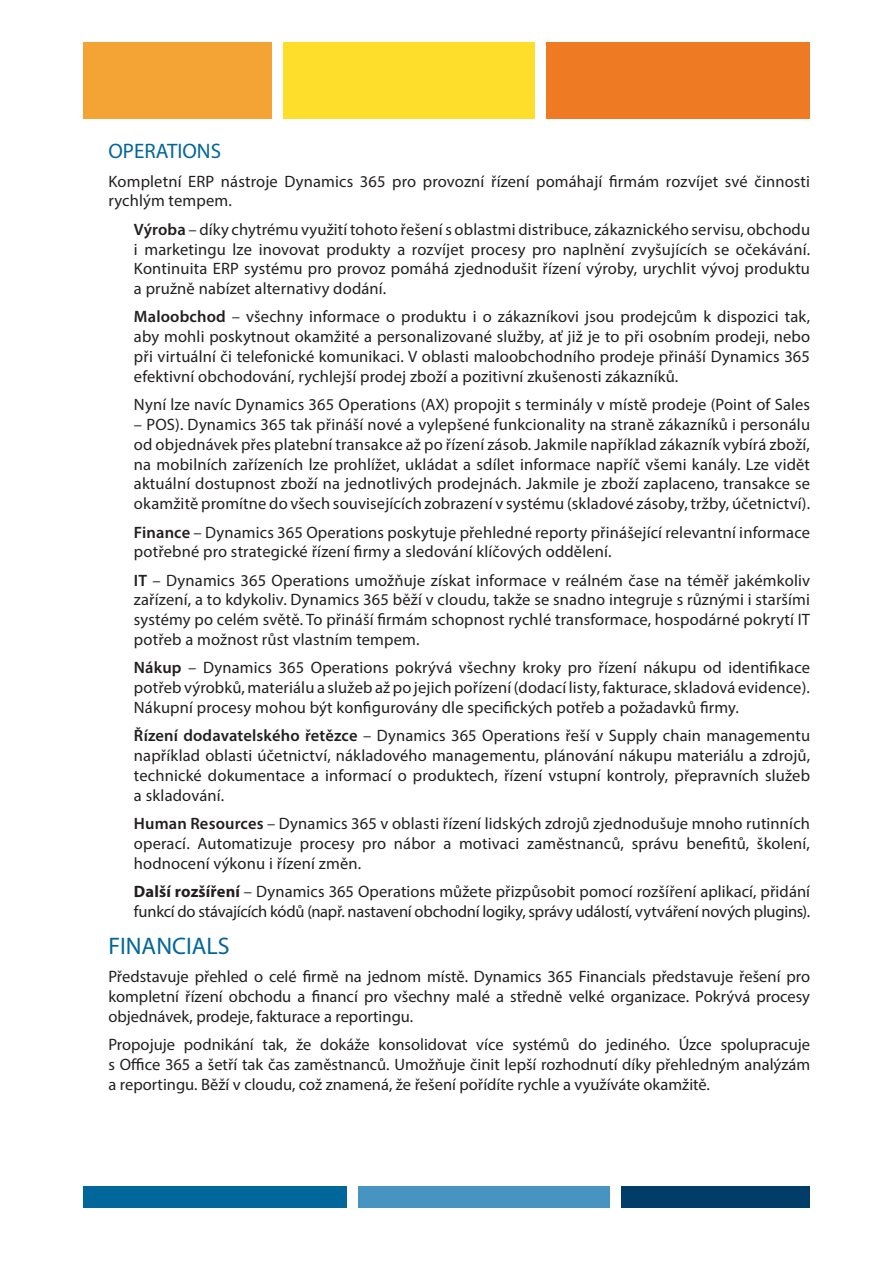
<style>
.page{position:relative;width:893px;height:1263px;background:#fff}
.page>*{position:absolute;margin:0;border:0;box-sizing:border-box;transform-origin:0 0}
.t1{font:24px "Myriad Pro";color:#01669a}
.t2{font:21px "Myriad Pro";color:#01669a}
.t3{font:16.5px/19.8px "Myriad Pro";letter-spacing:.01em;color:#231f20;text-align:justify}
.s1{font-weight:600}
.s2{font-weight:700}
</style>
<div class="page">
<div style="left:546px;top:43px;width:264px;height:76px;background:#ee7a23"></div>
<div style="left:283px;top:43px;width:252px;height:76px;background:#ffdd2b"></div>
<div style="left:83px;top:43px;width:188px;height:76px;background:#f3a434"></div>
<div style="left:83px;top:1186px;width:264px;height:21px;background:#01669a"></div>
<div style="left:622px;top:1186px;width:188px;height:22px;background:#023c68"></div>
<div style="left:358px;top:1186px;width:252px;height:21px;background:#4794c0"></div>
<p class="t2" style="left:108px;top:138px;width:114px">OPERATIONS</p>
<p class="t3" style="left:108px;top:171px;width:703px">Kompletní ERP nástroje Dynamics 365 pro provozní řízení pomáhají firmám rozvíjet své činnosti rychlým tempem.</p>
<p class="t3" style="left:134px;top:219px;width:678px"><span class="s1">Výroba</span> – díky chytrému využití tohoto řešení s oblastmi distribuce, zákaznického servisu, obchodu i marketingu lze inovovat produkty a rozvíjet procesy pro naplnění zvyšujících se očekávání.<br>Kontinuita ERP systému pro provoz pomáhá zjednodušit řízení výroby, urychlit vývoj produktu a pružně nabízet alternativy dodání.</p>
<p class="t3" style="left:134px;top:307px;width:678px"><span class="s1">Maloobchod</span> – všechny informace o produktu i o zákazníkovi jsou prodejcům k dispozici tak, aby mohli poskytnout okamžité a personalizované služby, ať již je to při osobním prodeji, nebo při virtuální či telefonické komunikaci. V oblasti maloobchodního prodeje přináší Dynamics 365 efektivní obchodování, rychlejší prodej zboží a pozitivní zkušenosti zákazníků.</p>
<p class="t3" style="left:134px;top:394px;width:678px">Nyní lze navíc Dynamics 365 Operations (AX) propojit s terminály v místě prodeje (Point of Sales</p>
<p class="t3" style="left:134px;top:414px;width:678px">– POS). Dynamics 365 tak přináší nové a vylepšené funkcionality na straně zákazníků i personálu od objednávek přes platební transakce až po řízení zásob. Jakmile například zákazník vybírá zboží, na mobilních zařízeních lze prohlížet, ukládat a sdílet informace napříč všemi kanály. Lze vidět aktuální dostupnost zboží na jednotlivých prodejnách. Jakmile je zboží zaplaceno, transakce se okamžitě promítne do všech souvisejících zobrazení v systému (skladové zásoby, tržby, účetnictví).</p>
<p class="t3" style="left:134px;top:522px;width:678px"><span class="s1">Finance</span> – Dynamics 365 Operations poskytuje přehledné reporty přinášející relevantní informace potřebné pro strategické řízení firmy a sledování klíčových oddělení.</p>
<p class="t3" style="left:134px;top:570px;width:678px"><span class="s1">IT</span> – Dynamics 365 Operations umožňuje získat informace v reálném čase na téměř jakémkoliv zařízení, a to kdykoliv. Dynamics 365 běží v cloudu, takže se snadno integruje s různými i staršími systémy po celém světě. To přináší firmám schopnost rychlé transformace, hospodárné pokrytí IT potřeb a možnost růst vlastním tempem.</p>
<p class="t3" style="left:134px;top:658px;width:678px"><span class="s1">Nákup</span> – Dynamics 365 Operations pokrývá všechny kroky pro řízení nákupu od identifikace potřeb výrobků, materiálu a služeb až po jejich pořízení (dodací listy, fakturace, skladová evidence).<br>Nákupní procesy mohou být konfigurovány dle specifických potřeb a požadavků firmy.</p>
<p class="t3" style="left:134px;top:725px;width:678px"><span class="s1">Řízení dodavatelského řetězce</span> – Dynamics 365 Operations řeší v Supply chain managementu například oblasti účetnictví, nákladového managementu, plánování nákupu materiálu a zdrojů, technické dokumentace a informací o produktech, řízení vstupní kontroly, přepravních služeb a skladování.</p>
<p class="t3" style="left:134px;top:813px;width:678px"><span class="s1">Human Resources</span> – Dynamics 365 v oblasti řízení lidských zdrojů zjednodušuje mnoho rutinních operací. Automatizuje procesy pro nábor a motivaci zaměstnanců, správu benefitů, školení, hodnocení výkonu i řízení změn.</p>
<p class="t3" style="left:134px;top:881px;width:678px"><span class="s2">Další rozšíření</span> – Dynamics 365 Operations můžete přizpůsobit pomocí rozšíření aplikací, přidání funkcí do stávajících kódů (např. nastavení obchodní logiky, správy událostí, vytváření nových plugins).</p>
<p class="t1" style="left:108px;top:931px;width:123px">FINANCIALS</p>
<p class="t3" style="left:108px;top:966px;width:703px">Představuje přehled o celé firmě na jednom místě. Dynamics 365 Financials představuje řešení pro kompletní řízení obchodu a financí pro všechny malé a středně velké organizace. Pokrývá procesy objednávek, prodeje, fakturace a reportingu.</p>
<p class="t3" style="left:108px;top:1034px;width:703px">Propojuje podnikání tak, že dokáže konsolidovat více systémů do jediného. Úzce spolupracuje s Office 365 a šetří tak čas zaměstnanců. Umožňuje činit lepší rozhodnutí díky přehledným analýzám a reportingu. Běží v cloudu, což znamená, že řešení pořídíte rychle a využíváte okamžitě.</p>
</div>
